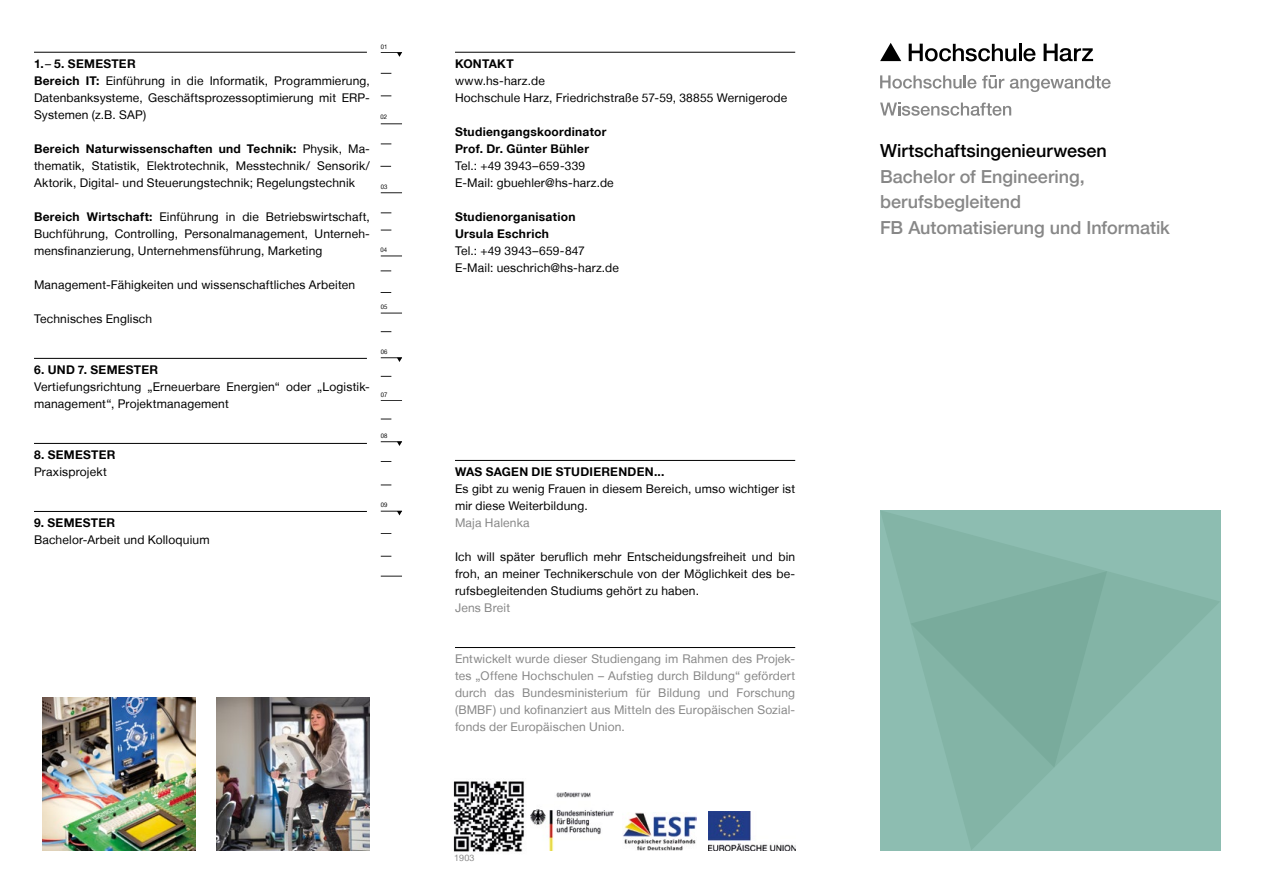
<style>
.page{position:relative;width:1263px;height:893px;background:#fff}
.page>*{position:absolute;margin:0;border:0;box-sizing:border-box;transform-origin:0 0}
.t1{font:500 18px/25.5px "Helvetica Neue LT";color:#878787}
.t2{font:500 18px "Helvetica Neue LT";letter-spacing:.005em;color:#000}
.t3{font:12px/17px "Helvetica Neue LT";letter-spacing:.015em;color:#000}
.t4{font:12px/17px "Helvetica Neue LT";letter-spacing:.015em;color:#878787;text-align:justify}
.t5{font:700 12px/17px "Helvetica Neue LT";letter-spacing:.025em;color:#000}
.t6{font:9px "Helvetica Neue LT";color:#878787}
.t7{font:6.45px "Helvetica Neue LT";color:#000;scale:.92 1}
.s1{font-weight:700}
</style>
<div class="page">
<svg style="left:381px;top:52px;width:21px;height:5px"></svg>
<svg style="left:381px;top:124px;width:21px;height:1px"></svg>
<svg style="left:381px;top:192px;width:21px;height:1px"></svg>
<svg style="left:381px;top:256px;width:21px;height:1px"></svg>
<svg style="left:381px;top:313px;width:21px;height:1px"></svg>
<hr style="left:34px;top:52px;width:333px;height:1px;background:#000">
<hr style="left:34px;top:358px;width:333px;height:1px;background:#000">
<hr style="left:34px;top:443px;width:333px;height:1px;background:#000">
<hr style="left:34px;top:511px;width:333px;height:1px;background:#000">
<hr style="left:455px;top:52px;width:340px;height:1px;background:#000">
<hr style="left:455px;top:460px;width:340px;height:1px;background:#000">
<hr style="left:455px;top:647px;width:340px;height:1px;background:#000">
<svg style="left:880px;top:43px;width:21px;height:18px"></svg>
<svg style="left:909px;top:44px;width:126px;height:17px"></svg>
<svg style="left:1043px;top:44px;width:50px;height:17px"></svg>
<svg style="left:880px;top:75px;width:96px;height:14px"></svg>
<svg style="left:982px;top:75px;width:22px;height:14px"></svg>
<svg style="left:1010px;top:75px;width:101px;height:17px"></svg>
<svg style="left:880px;top:102px;width:131px;height:14px"></svg>
<svg style="left:880px;top:510px;width:340px;height:340px;background:#8abaae"></svg>
<svg style="left:910px;top:571px;width:197px;height:196px;background:#7fb0a2"></svg>
<svg style="left:381px;top:357px;width:21px;height:5px"></svg>
<svg style="left:381px;top:441px;width:21px;height:5px"></svg>
<svg style="left:381px;top:511px;width:21px;height:4px"></svg>
<svg style="left:381px;top:576px;width:21px;height:1px"></svg>
<svg style="left:381px;top:400px;width:21px;height:1px"></svg>
<img style="left:453px;top:781px;width:72px;height:71px">
<img style="left:43px;top:697px;width:153px;height:153px">
<img style="left:217px;top:697px;width:153px;height:153px">
<img style="left:708px;top:812px;width:87px;height:38px">
<img style="left:623px;top:813px;width:73px;height:37px">
<img style="left:530px;top:792px;width:83px;height:58px">
<p class="t3" style="left:34px;top:55px;width:337px"><span class="s1">1.</span>– <span class="s1">5. SEMESTER<br>Bereich IT:</span> Einführung in die Informatik, Programmierung, Datenbanksysteme, Geschäftsprozessoptimierung mit ERP-Systemen (z.B. SAP)</p>
<p class="t3" style="left:34px;top:140px;width:337px;text-align:justify"><span class="s1">Bereich Naturwissenschaften und Technik:</span> Physik, Ma&shy;thematik, Statistik, Elektrotechnik, Messtechnik/ Sensorik/ Aktorik, Digital- und Steuerungstechnik; Regelungstechnik</p>
<p class="t3" style="left:34px;top:208px;width:337px;text-align:justify"><span class="s1">Bereich Wirtschaft:</span> Einführung in die Betriebswirtschaft, Buchführung, Controlling, Personalmanagement, Unterneh&shy;mensfinanzierung, Unternehmensführung, Marketing</p>
<p class="t3" style="left:34px;top:276px;width:323px">Management-Fähigkeiten und wissenschaftliches Arbeiten</p>
<p class="t3" style="left:34px;top:310px;width:120px">Technisches Englisch</p>
<p class="t5" style="left:34px;top:361px;width:126px">6. UND 7. SEMESTER</p>
<p class="t3" style="left:34px;top:378px;width:337px">Vertiefungsrichtung „Erneuerbare Energien“ oder „Logistik&shy;management“, Projektmanagement</p>
<p class="t5" style="left:34px;top:446px;width:83px">8. SEMESTER</p>
<p class="t3" style="left:34px;top:463px;width:74px">Praxisprojekt</p>
<p class="t5" style="left:34px;top:514px;width:83px">9. SEMESTER</p>
<p class="t3" style="left:34px;top:531px;width:177px">Bachelor-Arbeit und Kolloquium</p>
<p class="t7" style="left:381px;top:43px;width:9px">01</p>
<p class="t7" style="left:380px;top:113px;width:9px">02</p>
<p class="t7" style="left:381px;top:183px;width:9px">03</p>
<p class="t7" style="left:380px;top:246px;width:9px">04</p>
<p class="t7" style="left:381px;top:303px;width:9px">05</p>
<p class="t7" style="left:381px;top:348px;width:9px">06</p>
<p class="t7" style="left:381px;top:391px;width:9px">07</p>
<p class="t7" style="left:381px;top:432px;width:9px">08</p>
<p class="t7" style="left:381px;top:501px;width:9px">09</p>
<p class="t5" style="left:455px;top:55px;width:60px">KONTAKT</p>
<p class="t3" style="left:455px;top:72px;width:334px">www.hs-harz.de<br>Hochschule Harz, Friedrichstraße 57-59, 38855 Wernigerode</p>
<p class="t5" style="left:455px;top:123px;width:153px">Studiengangskoordinator<br>Prof. Dr. Günter Bühler</p>
<p class="t3" style="left:455px;top:157px;width:160px">Tel.: +49 3943–659-339<br>E-Mail: gbuehler@hs-harz.de</p>
<p class="t5" style="left:455px;top:208px;width:122px">Studienorganisation<br>Ursula Eschrich</p>
<p class="t3" style="left:455px;top:242px;width:165px">Tel.: +49 3943–659-847<br>E-Mail: ueschrich@hs-harz.de</p>
<p class="t5" style="left:455px;top:463px;width:211px">WAS SAGEN DIE STUDIERENDEN...</p>
<p class="t3" style="left:455px;top:480px;width:342px">Es gibt zu wenig Frauen in diesem Bereich, umso wichtiger ist mir diese Weiterbildung.</p>
<p class="t4" style="left:455px;top:514px;width:76px">Maja Halenka</p>
<p class="t3" style="left:455px;top:548px;width:342px;text-align:justify">Ich will später beruflich mehr Entscheidungsfreiheit und bin froh, an meiner Technikerschule von der Möglichkeit des be&shy;rufsbegleitenden Studiums gehört zu haben.</p>
<p class="t4" style="left:455px;top:599px;width:57px">Jens Breit</p>
<p class="t4" style="left:455px;top:650px;width:342px">Entwickelt wurde dieser Studiengang im Rahmen des Projek&shy;tes „Offene Hochschulen – Aufstieg durch Bildung“ gefördert durch das Bundesministerium für Bildung und Forschung (BMBF) und kofinanziert aus Mitteln des Europäischen Sozial&shy;fonds der Europäischen Union.</p>
<p class="t6" style="left:454px;top:853px;width:22px">1903</p>
<h1 class="t2" style="left:880px;top:140px;width:228px">Wirtschaftsingenieurwesen</h1>
<h1 class="t1" style="left:880px;top:163px;width:291px">Bachelor of Engineering, berufsbegleitend<br>FB Automatisierung und Informatik</h1>
</div>
